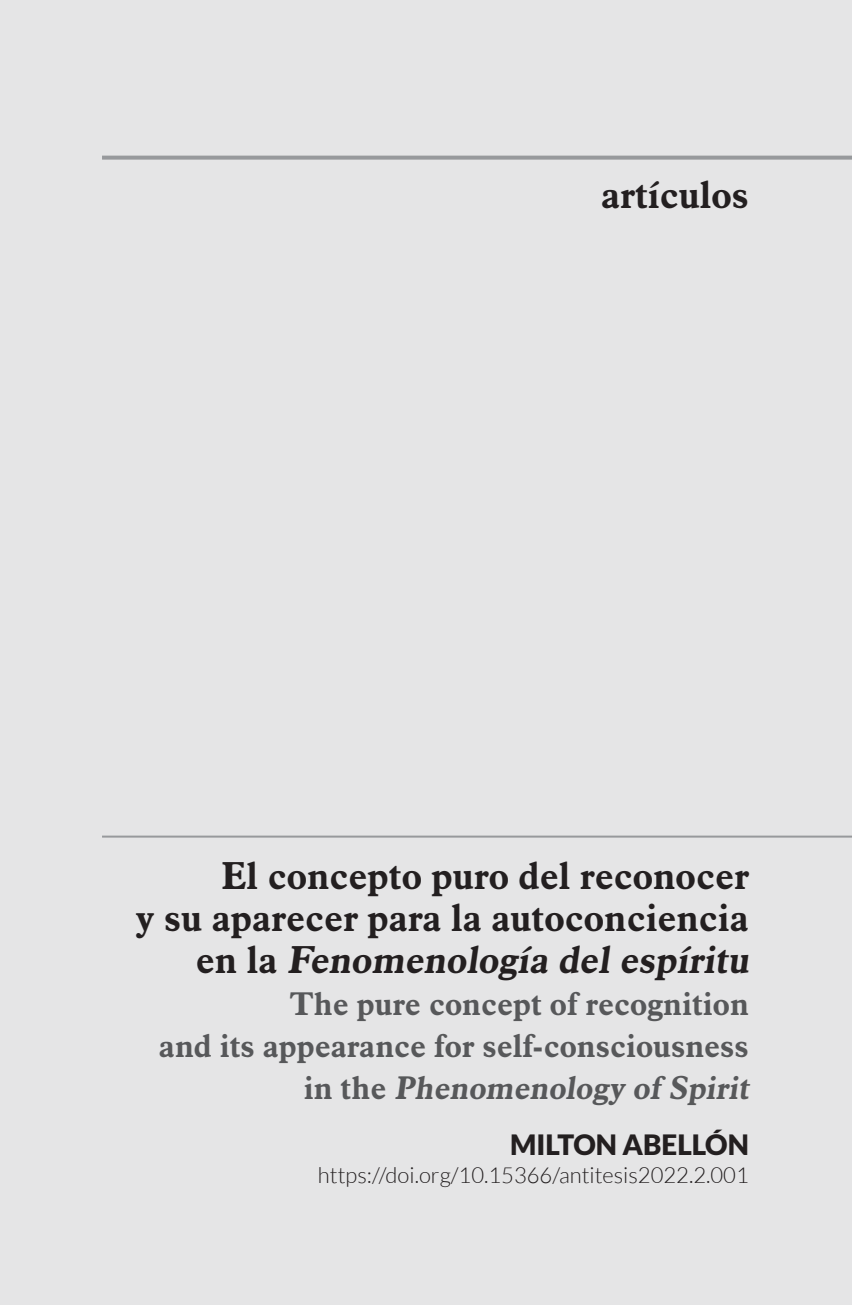
<style>
.page{position:relative;width:852px;height:1305px;background:#fff}
.page>*{position:absolute;margin:0;border:0;box-sizing:border-box;transform-origin:0 0}
.t1{font:700 38px/42px "Aldine 721 BT";color:#231f20;text-align:right}
.t2{font:700 32px/42px "Aldine 721 BT";color:#57585a;text-align:right}
.t3{font:900 28px "Lato";color:#231f20}
.t4{font:300 22px "Lato";color:#231f20}
</style>
<div class="page">
<div style="left:0;top:0;width:851px;height:1305px;background:#e5e5e6"></div>
<hr style="left:102px;top:836px;width:749px;height:2px;background:#97999c">
<svg style="left:102px;top:156px;width:749px;height:4px;background:#9ea0a2"></svg>
<p class="t1" style="left:601px;top:173px;width:149px">artículos</p>
<p class="t1" style="left:135px;top:854px;width:621px">El concepto puro del reconocer<br>y su aparecer para la autoconciencia e n l a Fenomenología del espíritu</p>
<p class="t2" style="left:159px;top:982px;width:596px">The pure concept of recognition<br>and its appearance for self-consciousness i n t h e Phenomenology of Spirit</p>
<p class="t3" style="left:510px;top:1128px;width:240px">MILTON ABELLÓN</p>
<p class="t4" style="left:318px;top:1163px;width:432px">https://doi.org/10.15366/antitesis2022.2.001</p>
</div>
